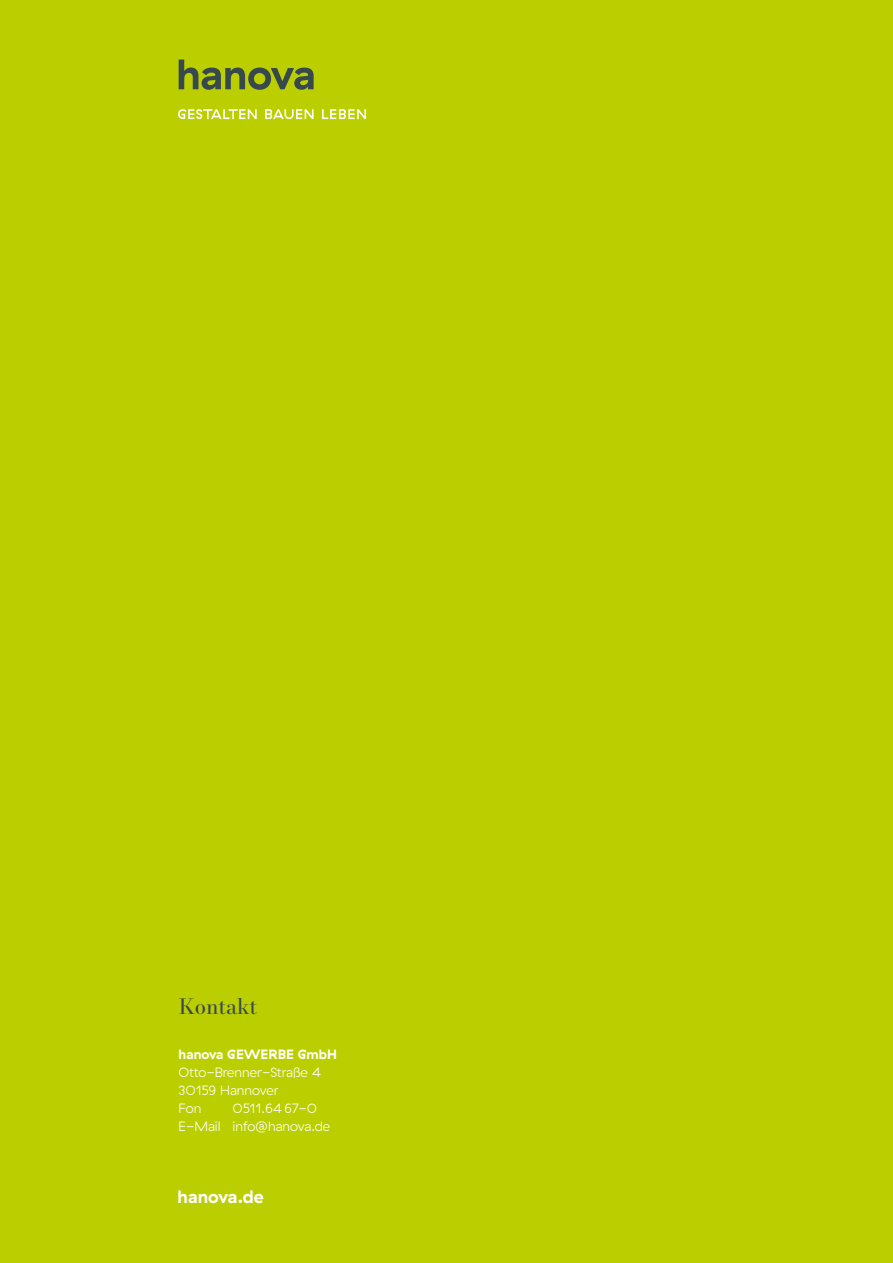
<style>
.page{position:relative;width:893px;height:1263px;background:#bbcf00}
.page>*{position:absolute;margin:0;border:0;box-sizing:border-box;transform-origin:0 0}
.t1{font:22.5px "New Paris Text";color:#38494d}
.t2{font:700 18px "GT Haptik";color:#fff}
.t3{font:300 13.5px/18px "GT Haptik";color:#fff}
.t4{font:700 13.5px "GT Haptik";color:#fff}
</style>
<div class="page">
<svg style="left:179px;top:60px;width:135px;height:30px"></svg>
<svg style="left:178px;top:109px;width:79px;height:10px"></svg>
<svg style="left:265px;top:109px;width:49px;height:10px"></svg>
<svg style="left:322px;top:109px;width:44px;height:10px"></svg>
<h1 class="t1" style="left:179px;top:993px;width:80px">Kontakt</h1>
<p class="t4" style="left:179px;top:1045px;width:160px">hanova GEWERBE GmbH</p>
<p class="t3" style="left:179px;top:1063px;width:144px">Otto-Brenner-Straße 4<br>30159 Hannover<br>Fon</p>
<p class="t3" style="left:179px;top:1099px;width:153px;text-indent:54px">0511.6467-0<br>E-Mail info@hanova.de</p>
<h2 class="t2" style="left:178px;top:1186px;width:88px">hanova.de</h2>
</div>
